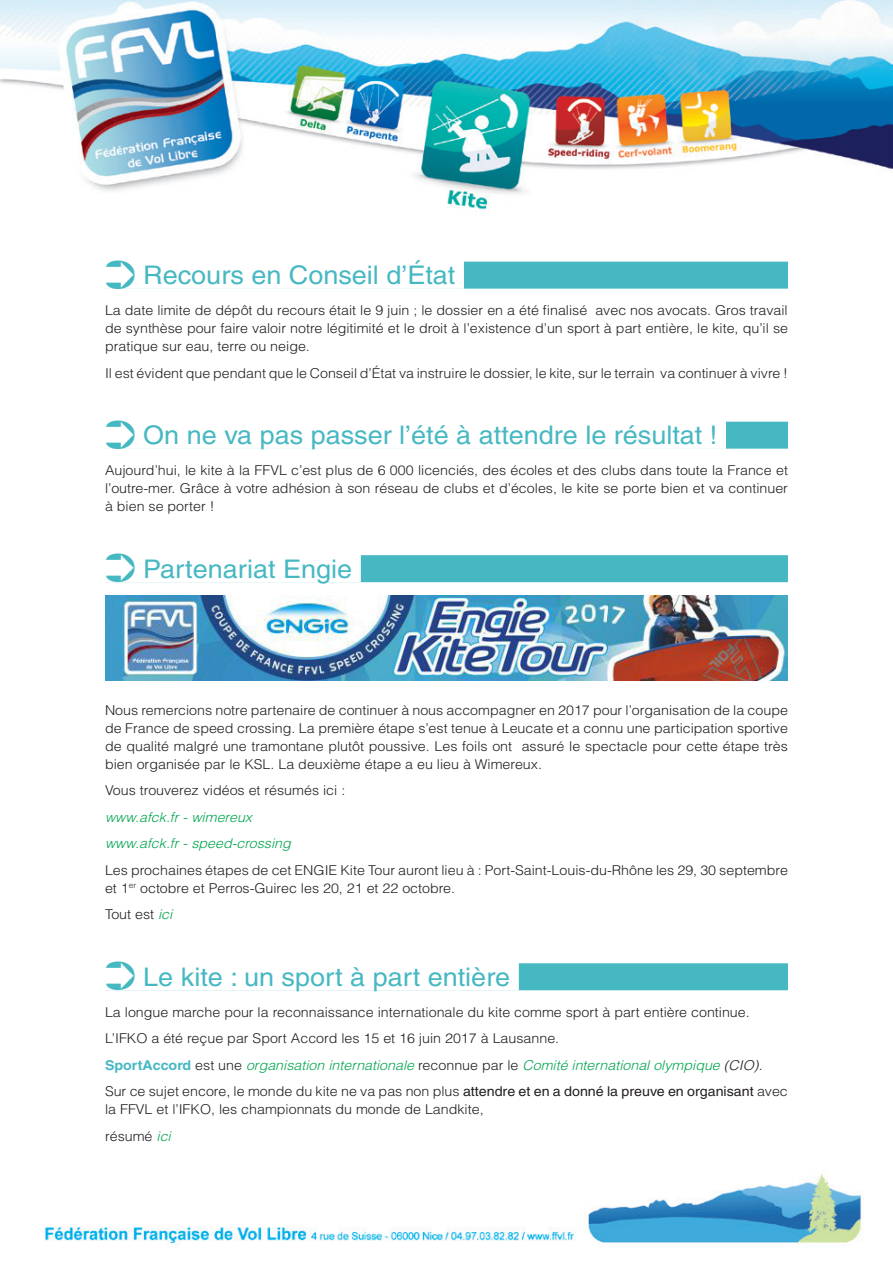
<style>
.page{position:relative;width:893px;height:1263px;background:#fff}
.page>*{position:absolute;margin:0;border:0;box-sizing:border-box;transform-origin:0 0}
.t1{font:25.65px "Helvetica";color:#46b8c2;scale:1.05 1}
.t2{font:300 13.5px/18px "Helvetica";color:#231f20;text-align:justify;scale:1.05 1}
.t3{font:italic 300 13.5px/26.5px "Helvetica";color:#00a54f;scale:1.05 1}
.s1{font-style:italic;color:#00a54f}
.s2{font-weight:700;color:#46b8c2}
.s3{font-style:italic}
.s4{font-weight:400}
</style>
<div class="page">
<img style="left:45px;top:1174px;width:816px;height:71px">
<img style="left:0;top:0;width:893px;height:262px">
<div style="left:105px;top:262px;width:683px;height:27px;background:#46b8c2"></div>
<div style="left:88px;top:259px;width:376px;height:30px;background:#fff"></div>
<div style="left:105px;top:422px;width:683px;height:27px;background:#46b8c2"></div>
<div style="left:88px;top:419px;width:638px;height:30px;background:#fff"></div>
<div style="left:105px;top:555px;width:683px;height:27px;background:#46b8c2"></div>
<div style="left:88px;top:552px;width:273px;height:30px;background:#fff"></div>
<div style="left:105px;top:963px;width:683px;height:27px;background:#46b8c2"></div>
<div style="left:88px;top:960px;width:431px;height:30px;background:#fff"></div>
<img style="left:105px;top:595px;width:683px;height:85px">
<h1 class="t1" style="left:105px;top:260px;width:335px">➲ Recours en Conseil d’État</h1>
<p class="t2" style="left:105px;top:301px;width:652px">La date limite de dépôt du recours était le 9 juin ; le dossier en a été finalisé avec nos avocats. Gros travail de synthèse pour faire valoir notre légitimité et le droit à l’existence d’un sport à part entière, le kite, qu’il se pratique sur eau, terre ou neige.</p>
<p class="t2" style="left:105px;top:363px;width:652px">Il est évident que pendant que le Conseil d’État va instruire le dossier, le kite, sur le terrain va continuer à vivre !</p>
<h1 class="t1" style="left:105px;top:420px;width:585px">➲ On ne va pas passer l’été à attendre le résultat !</h1>
<p class="t2" style="left:105px;top:461px;width:652px">Aujourd’hui, le kite à la FFVL c’est plus de 6 000 licenciés, des écoles et des clubs dans toute la France et l’outre-mer. Grâce à votre adhésion à son réseau de clubs et d’écoles, le kite se porte bien et va continuer à bien se porter !</p>
<h1 class="t1" style="left:105px;top:554px;width:237px">➲ Partenariat Engie</h1>
<p class="t2" style="left:105px;top:700px;width:652px">Nous remercions notre partenaire de continuer à nous accompagner en 2017 pour l’organisation de la coupe de France de speed crossing. La première étape s’est tenue à Leucate et a connu une participation sportive de qualité malgré une tramontane plutôt poussive. Les foils ont assuré le spectacle pour cette étape très bien organisée par le KSL. La deuxième étape a eu lieu à Wimereux.</p>
<p class="t2" style="left:105px;top:781px;width:230px">Vous trouverez vidéos et résumés ici :</p>
<p class="t3" style="left:105px;top:803px;width:178px">www.afck.fr - wimereux www.afck.fr - speed-crossing</p>
<p class="t2" style="left:105px;top:861px;width:652px">Les prochaines étapes de cet ENGIE Kite Tour auront lieu à : Port-Saint-Louis-du-Rhône les 29, 30 septembre et 1<sup>er</sup> octobre et Perros-Guirec les 20, 21 et 22 octobre.</p>
<p class="t2" style="left:105px;top:905px;width:66px">Tout est <span class="s1">ici</span></p>
<h1 class="t1" style="left:105px;top:962px;width:387px">➲ Le kite : un sport à part entière</h1>
<p class="t2" style="left:105px;top:998px;width:652px;line-height:26.5px;text-align:left">La longue marche pour la reconnaissance internationale du kite comme sport à part entière continue.<br>L’IFKO a été reçue par Sport Accord les 15 et 16 juin 2017 à Lausanne.<br><span class="s2">SportAccord</span> est une <span class="s1">organisation internationale</span> reconnue par le <span class="s1">Comité international olympique</span> <span class="s3">(CIO)</span>.<br>Sur ce sujet encore, le monde du kite ne va pas non plus <span class="s4">attendre et en a donné la preuve en organisant</span> avec</p>
<p class="t2" style="left:105px;top:1096px;width:362px;line-height:26.5px">la FFVL et l’IFKO, les championnats du monde de Landkite, résumé <span class="s1">ici</span></p>
</div>
